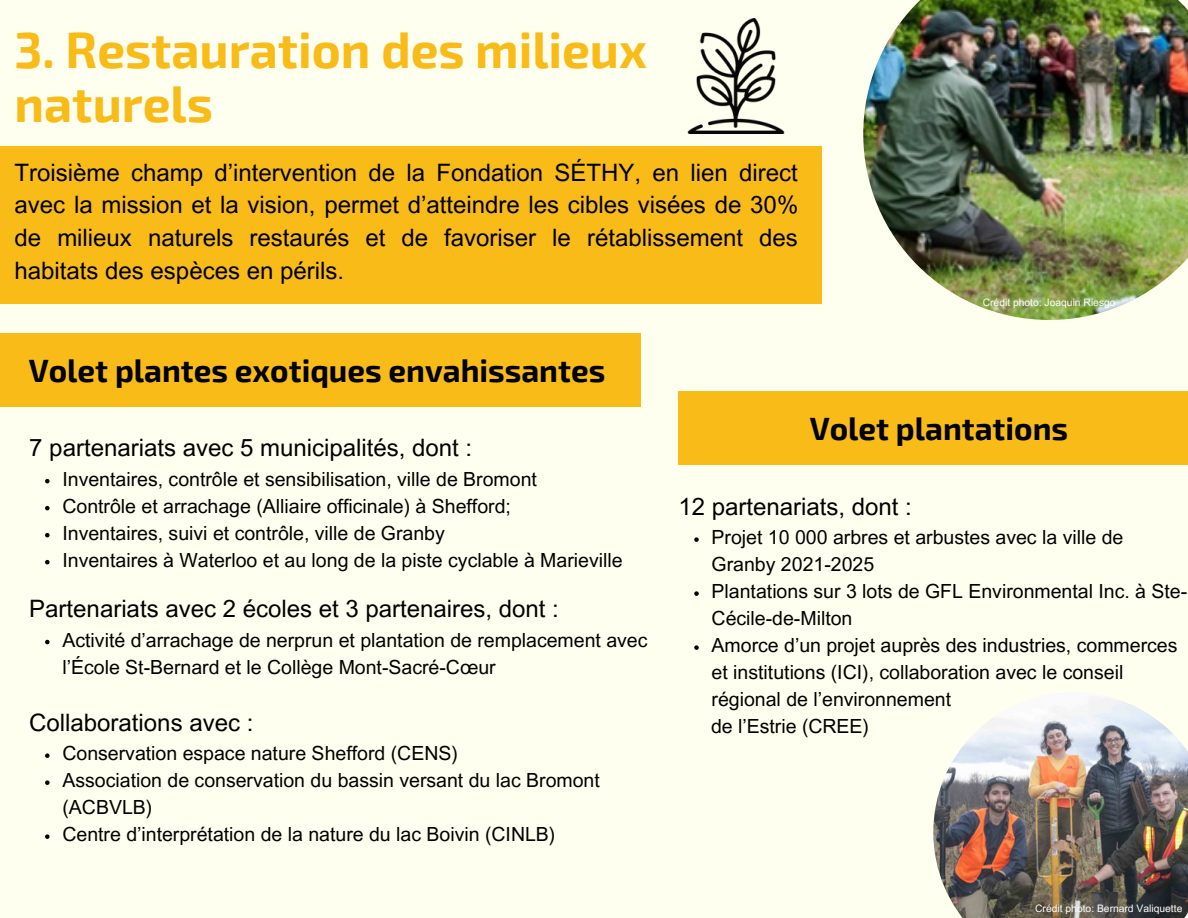
<style>
.page{position:relative;width:1188px;height:918px;background:#fffff0}
.page>*{position:absolute;margin:0;border:0;box-sizing:border-box;transform-origin:0 0}
.t1{font:700 49.5px/54px "Exo 2";color:#f9bb18}
.t2{font:700 31.5px "Exo 2";color:#000}
.t3{font:24px/32.7px "Arial MT Pro";color:#000;text-align:justify}
.t4{font:19.5px/27px "Arial MT Pro";color:#000}
.t5{font:10.35px "Arial MT Pro";color:#fff}
</style>
<div class="page">
<div style="left:0;top:146px;width:822px;height:157px;background:#f9bb18"></div>
<img style="left:687px;top:19px;width:98px;height:115px">
<img style="left:863px;top:0;width:325px;height:320px">
<div style="left:0;top:333px;width:641px;height:74px;background:#f9bb18"></div>
<div style="left:679px;top:392px;width:509px;height:73px;background:#f9bb18"></div>
<img style="left:933px;top:697px;width:255px;height:221px">
<svg style="left:694px;top:537px;width:5px;height:5px"></svg>
<svg style="left:694px;top:591px;width:5px;height:5px"></svg>
<svg style="left:694px;top:645px;width:5px;height:5px"></svg>
<svg style="left:45px;top:479px;width:5px;height:4px"></svg>
<svg style="left:45px;top:506px;width:5px;height:4px"></svg>
<svg style="left:45px;top:533px;width:5px;height:4px"></svg>
<svg style="left:45px;top:560px;width:5px;height:4px"></svg>
<svg style="left:45px;top:640px;width:5px;height:4px"></svg>
<svg style="left:45px;top:753px;width:5px;height:5px"></svg>
<svg style="left:45px;top:780px;width:5px;height:5px"></svg>
<svg style="left:45px;top:834px;width:5px;height:5px"></svg>
<p class="t1" style="left:15px;top:21px;width:634px">3. Restauration des milieux naturels</p>
<p class="t3" style="left:15px;top:159px;width:785px">Troisième champ d’intervention de la Fondation SÉTHY, en lien direct avec la mission et la vision, permet d’atteindre les cibles visées de 30% de milieux naturels restaurés et de favoriser le rétablissement des habitats des espèces en périls.</p>
<p class="t5" style="left:983px;top:298px;width:134px">Crédit photo: Joaquin Riesgo</p>
<p class="t2" style="left:29px;top:350px;width:578px">Volet plantes exotiques envahissantes</p>
<p class="t3" style="left:29px;top:435px;width:444px">7 partenariats avec 5 municipalités, dont :</p>
<p class="t2" style="left:810px;top:409px;width:260px">Volet plantations</p>
<p class="t4" style="left:62px;top:468px;width:476px">Inventaires, contrôle et sensibilisation, ville de Bromont</p>
<p class="t4" style="left:62px;top:495px;width:450px">Contrôle et arrachage (Alliaire officinale) à Shefford;</p>
<p class="t4" style="left:62px;top:522px;width:384px">Inventaires, suivi et contrôle, ville de Granby</p>
<p class="t4" style="left:62px;top:549px;width:562px">Inventaires à Waterloo et au long de la piste cyclable à Marieville</p>
<p class="t3" style="left:29px;top:596px;width:531px">Partenariats avec 2 écoles et 3 partenaires, dont :</p>
<p class="t4" style="left:62px;top:629px;width:587px">Activité d’arrachage de nerprun et plantation de remplacement avec l’École St-Bernard et le Collège Mont-Sacré-Cœur</p>
<p class="t3" style="left:29px;top:709px;width:226px">Collaborations avec :</p>
<p class="t4" style="left:62px;top:742px;width:397px">Conservation espace nature Shefford (CENS)</p>
<p class="t4" style="left:62px;top:769px;width:539px">Association de conservation du bassin versant du lac Bromont (ACBVLB)</p>
<p class="t4" style="left:62px;top:823px;width:494px">Centre d’interprétation de la nature du lac Boivin (CINLB)</p>
<p class="t3" style="left:679px;top:493px;width:235px">12 partenariats, dont :</p>
<p class="t4" style="left:712px;top:526px;width:413px">Projet 10 000 arbres et arbustes avec la ville de<br>Granby 2021-2025</p>
<p class="t4" style="left:712px;top:580px;width:477px">Plantations sur 3 lots de GFL Environmental Inc. à Ste-<br>Cécile-de-Milton</p>
<p class="t4" style="left:712px;top:634px;width:467px">Amorce d’un projet auprès des industries, commerces et institutions (ICI), collaboration avec le conseil régional de l’environnement</p>
<p class="t4" style="left:711px;top:715px;width:160px">de l’Estrie (CREE)</p>
<p class="t5" style="left:1035px;top:904px;width:149px">Crédit photo: Bernard Valiquette</p>
</div>
